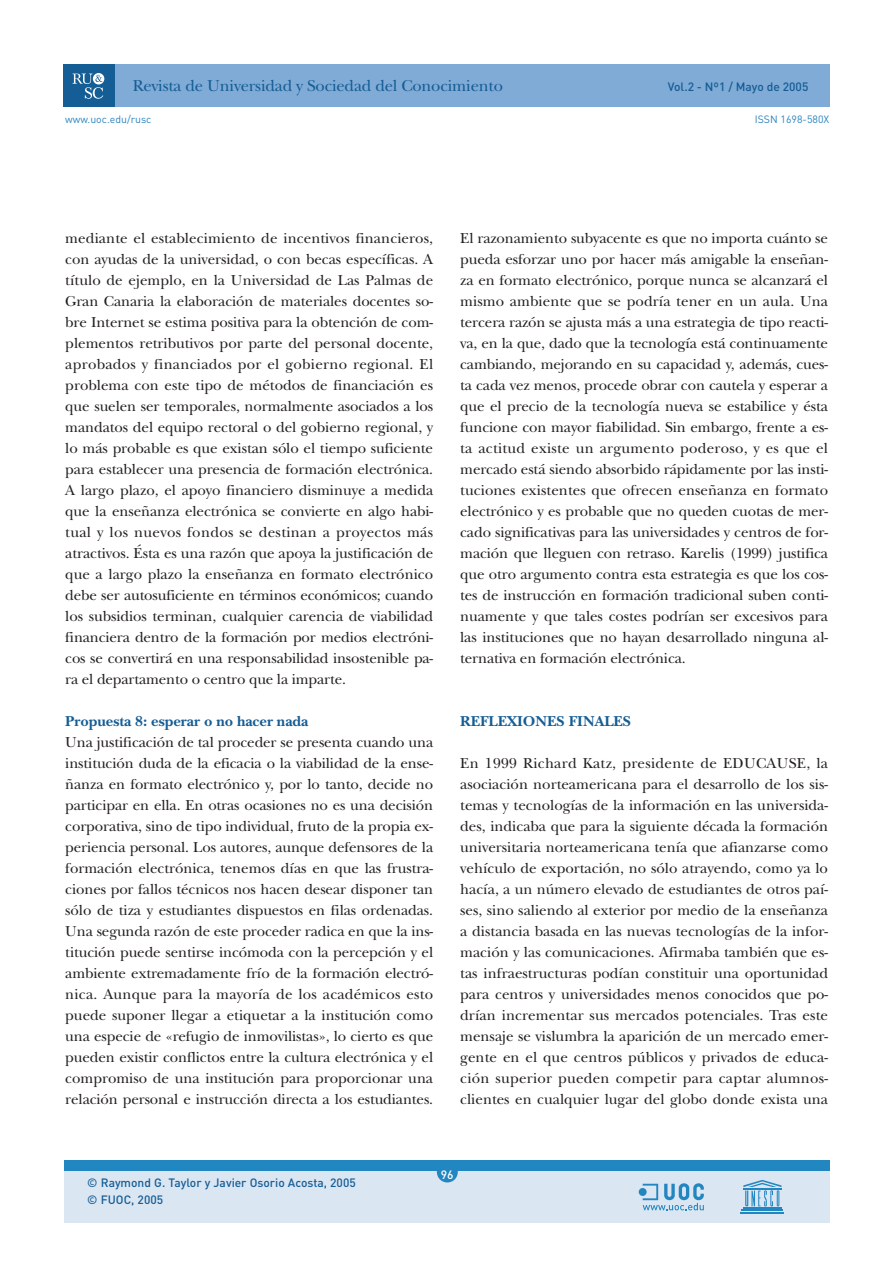
<style>
.page{position:relative;width:893px;height:1262px;background:#fff}
.page>*{position:absolute;margin:0;border:0;box-sizing:border-box;transform-origin:0 0}
.t1{font:16.5px "New Baskerville";letter-spacing:-.01em;color:#155d95}
.t2{font:15px/21px "New Baskerville";letter-spacing:-.01em;color:#231f20;text-align:justify}
.t3{font:700 15px "New Baskerville";color:#155d95}
.t4{font:500 12px/16.2px "DIN";color:#155d95}
.t5{font:500 12px "DIN";color:#fff}
.t6{font:10.5px "DIN";color:#2a83be}
</style>
<div class="page">
<div style="left:85px;top:64px;width:744px;height:43px;background:#80abd6"></div>
<div style="left:64px;top:64px;width:51px;height:43px;background:#155d95"></div>
<svg style="left:72px;top:73px;width:32px;height:26px"></svg>
<div style="left:64px;top:1160px;width:765px;height:11px;background:#2286c0"></div>
<div style="left:64px;top:1171px;width:765px;height:51px;background:#dbe6f3"></div>
<hr style="left:743px;top:1207px;width:38px;height:1px;background:#2286c0">
<hr style="left:741px;top:1209px;width:42px;height:2px;background:#2286c0">
<hr style="left:740px;top:1212px;width:44px;height:1px;background:#2286c0">
<svg style="left:743px;top:1180px;width:38px;height:26px"></svg>
<div style="left:437px;top:1161px;width:21px;height:21px;background:#2286c0;border-radius:50%"></div>
<svg style="left:638px;top:1183px;width:65px;height:27px"></svg>
<p class="t1" style="left:133px;top:80px;width:372px">Revista de Universidad y Sociedad del Conocimiento</p>
<p class="t4" style="left:668px;top:80px;width:142px">Vol.2 - Nº1 / Mayo de 2005</p>
<p class="t6" style="left:65px;top:116px;width:88px">www.uoc.edu/rusc</p>
<p class="t6" style="left:755px;top:116px;width:76px">ISSN 1698-580X</p>
<p class="t2" style="left:65px;top:229px;width:369px">mediante el establecimiento de incentivos financieros, con ayudas de la universidad, o con becas específicas. A título de ejemplo, en la Universidad de Las Palmas de Gran Canaria la elaboración de materiales docentes so&shy;bre Internet se estima positiva para la obtención de com&shy;plementos retributivos por parte del personal docente, aprobados y financiados por el gobierno regional. El problema con este tipo de métodos de financiación es que suelen ser temporales, normalmente asociados a los mandatos del equipo rectoral o del gobierno regional, y lo más probable es que existan sólo el tiempo suficiente para establecer una presencia de formación electrónica.<br>A largo plazo, el apoyo financiero disminuye a medida que la enseñanza electrónica se convierte en algo habi&shy;tual y los nuevos fondos se destinan a proyectos más atractivos. Ésta es una razón que apoya la justificación de que a largo plazo la enseñanza en formato electrónico debe ser autosuficiente en términos económicos; cuando los subsidios terminan, cualquier carencia de viabilidad financiera dentro de la formación por medios electróni&shy;cos se convertirá en una responsabilidad insostenible pa&shy;ra el departamento o centro que la imparte.</p>
<p class="t3" style="left:65px;top:716px;width:245px">Propuesta 8: esperar o no hacer nada</p>
<p class="t2" style="left:65px;top:733px;width:369px">Una justificación de tal proceder se presenta cuando una institución duda de la eficacia o la viabilidad de la ense&shy;ñanza en formato electrónico y, por lo tanto, decide no participar en ella. En otras ocasiones no es una decisión corporativa, sino de tipo individual, fruto de la propia ex&shy;periencia personal. Los autores, aunque defensores de la formación electrónica, tenemos días en que las frustra&shy;ciones por fallos técnicos nos hacen desear disponer tan sólo de tiza y estudiantes dispuestos en filas ordenadas.<br>Una segunda razón de este proceder radica en que la ins&shy;titución puede sentirse incómoda con la percepción y el ambiente extremadamente frío de la formación electró&shy;nica. Aunque para la mayoría de los académicos esto puede suponer llegar a etiquetar a la institución como una especie de «refugio de inmovilistas», lo cierto es que pueden existir conflictos entre la cultura electrónica y el compromiso de una institución para proporcionar una relación personal e instrucción directa a los estudiantes.</p>
<p class="t2" style="left:460px;top:229px;width:369px">El razonamiento subyacente es que no importa cuánto se pueda esforzar uno por hacer más amigable la enseñan&shy;za en formato electrónico, porque nunca se alcanzará el mismo ambiente que se podría tener en un aula. Una tercera razón se ajusta más a una estrategia de tipo reacti&shy;va, en la que, dado que la tecnología está continuamente cambiando, mejorando en su capacidad y, además, cues&shy;ta cada vez menos, procede obrar con cautela y esperar a que el precio de la tecnología nueva se estabilice y ésta funcione con mayor fiabilidad. Sin embargo, frente a es&shy;ta actitud existe un argumento poderoso, y es que el mercado está siendo absorbido rápidamente por las insti&shy;tuciones existentes que ofrecen enseñanza en formato electrónico y es probable que no queden cuotas de mer&shy;cado significativas para las universidades y centros de for&shy;mación que lleguen con retraso. Karelis (1999) justifica que otro argumento contra esta estrategia es que los cos&shy;tes de instrucción en formación tradicional suben conti&shy;nuamente y que tales costes podrían ser excesivos para las instituciones que no hayan desarrollado ninguna al&shy;ternativa en formación electrónica.</p>
<p class="t3" style="left:460px;top:716px;width:172px">REFLEXIONES FINALES</p>
<p class="t2" style="left:460px;top:754px;width:369px">En 1999 Richard Katz, presidente de EDUCAUSE, la asociación norteamericana para el desarrollo de los sis&shy;temas y tecnologías de la información en las universida&shy;des, indicaba que para la siguiente década la formación universitaria norteamericana tenía que afianzarse como vehículo de exportación, no sólo atrayendo, como ya lo hacía, a un número elevado de estudiantes de otros paí&shy;ses, sino saliendo al exterior por medio de la enseñanza a distancia basada en las nuevas tecnologías de la infor&shy;mación y las comunicaciones. Afirmaba también que es&shy;tas infraestructuras podían constituir una oportunidad para centros y universidades menos conocidos que po&shy;drían incrementar sus mercados potenciales. Tras este mensaje se vislumbra la aparición de un mercado emer&shy;gente en el que centros públicos y privados de educa&shy;ción superior pueden competir para captar alumnos&shy;clientes en cualquier lugar del globo donde exista una</p>
<p class="t4" style="left:87px;top:1176px;width:270px">© Raymond G. Taylor y Javier Osorio Acosta, 2005 © FUOC, 2005</p>
<p class="t5" style="left:444px;top:1164px;width:8px">1</p>
<p class="t5" style="left:440px;top:1170px;width:14px">96</p>
</div>
